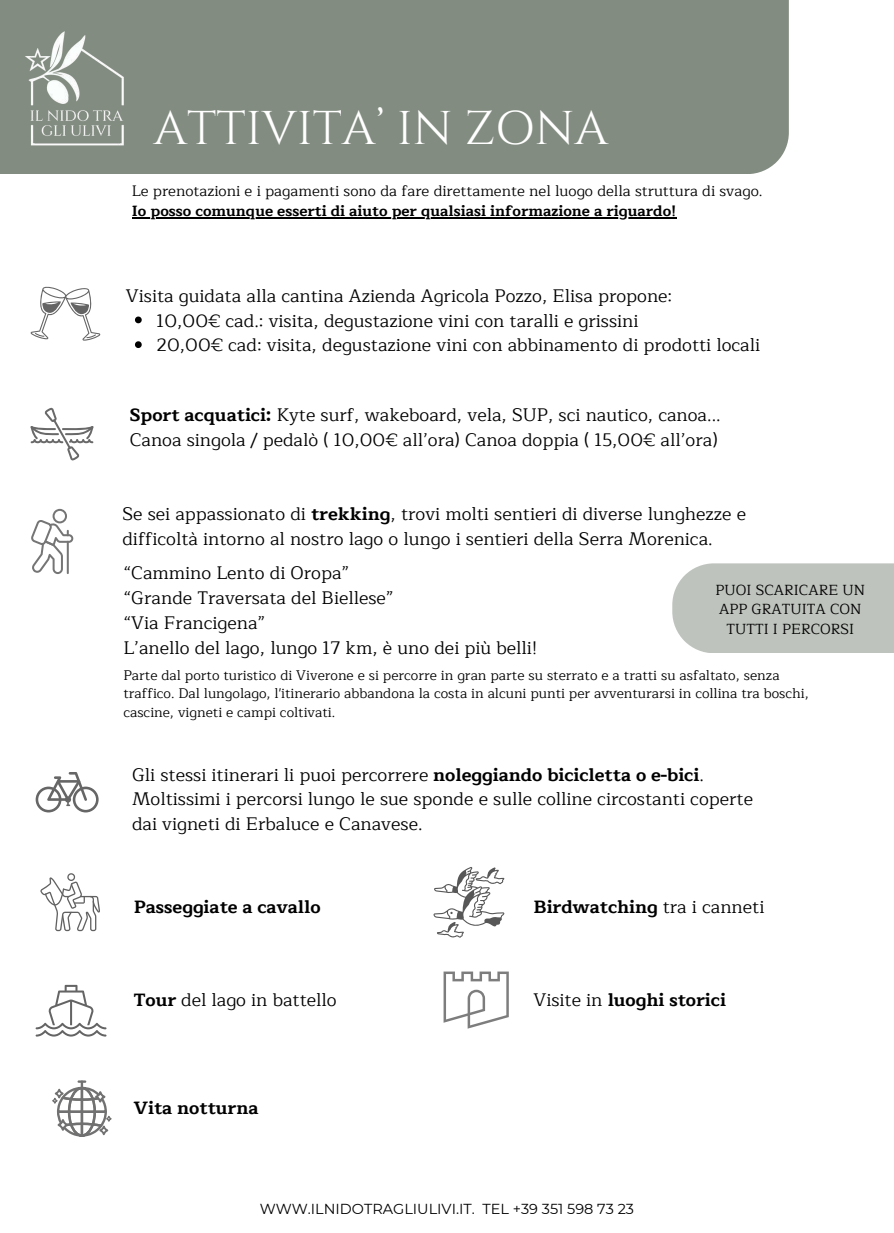
<style>
.page{position:relative;width:894px;height:1233px;background:#fff}
.page>*{position:absolute;margin:0;border:0;box-sizing:border-box;transform-origin:0 0}
.t1{font:47.25px "Cinzel";color:#fff}
.t2{font:18px/24.8px "Maitree";color:#000}
.t3{font:700 18px "Maitree";color:#000}
.t4{font:15px "Maitree";color:#000}
.t5{font:700 15px "Maitree";color:#000}
.t6{font:14.55px/19.4px "Maitree";color:#000;text-align:center}
.t7{font:14.4px "Montserrat";color:#000}
.t8{font:13.8px/18.6px "Maitree";color:#000}
.s1{font-weight:700}
.s2{font-weight:400}
</style>
<div class="page">
<div style="left:0;top:0;width:788px;height:174px;background:#828c80"></div>
<img style="left:25px;top:30px;width:101px;height:118px">
<svg style="left:36px;top:985px;width:70px;height:52px"></svg>
<svg style="left:52px;top:1080px;width:60px;height:57px"></svg>
<svg style="left:31px;top:286px;width:69px;height:55px"></svg>
<svg style="left:135px;top:317px;width:7px;height:6px"></svg>
<svg style="left:135px;top:341px;width:7px;height:7px"></svg>
<svg style="left:36px;top:772px;width:63px;height:40px"></svg>
<div style="left:672px;top:563px;width:221px;height:90px;background:#bec3bd"></div>
<svg style="left:31px;top:408px;width:62px;height:52px"></svg>
<svg style="left:31px;top:509px;width:42px;height:65px"></svg>
<hr style="left:67px;top:541px;width:2px;height:33px;background:#212121">
<svg style="left:40px;top:873px;width:60px;height:58px"></svg>
<svg style="left:433px;top:867px;width:71px;height:71px"></svg>
<svg style="left:443px;top:972px;width:65px;height:57px"></svg>
<hr style="left:132px;top:218px;width:544px;height:1px;background:#000">
<p class="t1" style="left:153px;top:98px;width:456px">ATTIVITA’ IN ZONA</p>
<h3 class="t4" style="left:132px;top:179px;width:632px">Le prenotazioni e i pagamenti sono da fare direttamente nel luogo della struttura di svago.</h3>
<p class="t5" style="left:132px;top:199px;width:546px">Io posso comunque esserti di aiuto per qualsiasi informazione a riguardo!</p>
<p class="t2" style="left:126px;top:284px;width:547px">Visita guidata alla cantina Azienda Agricola Pozzo, Elisa propone:</p>
<p class="t2" style="left:156px;top:308px;width:483px">10,00€ cad.: visita, degustazione vini con taralli e grissini</p>
<h3 class="t2" style="left:156px;top:333px;width:605px">20,00€ cad: visita, degustazione vini con abbinamento di prodotti locali</h3>
<p class="t2" style="left:130px;top:403px;width:592px"><span class="s1">Sport acquatici:</span> Kyte surf, wakeboard, vela, SUP, sci nautico, canoa...<br>Canoa singola / pedalò ( 10,00€ all’ora) Canoa doppia ( 15,00€ all’ora)</p>
<p class="t2" style="left:122px;top:502px;width:625px">Se sei appassionato di <span class="s1">trekking</span>, trovi molti sentieri di diverse lunghezze e difficoltà intorno al nostro lago o lungo i sentieri della Serra Morenica.</p>
<h3 class="t2" style="left:123px;top:561px;width:415px">“Cammino Lento di Oropa”<br>“Grande Traversata del Biellese”<br>“Via Francigena”<br>L’anello del lago, lungo 17 km, è uno dei più belli!</h3>
<p class="t6" style="left:715px;top:581px;width:151px">PUOI SCARICARE UN<br>APP GRATUITA CON<br>TUTTI I PERCORSI</p>
<h3 class="t8" style="left:123px;top:666px;width:686px">Parte dal porto turistico di Viverone e si percorre in gran parte su sterrato e a tratti su asfaltato, senza traffico. Dal lungolago, l'itinerario abbandona la costa in alcuni punti per avventurarsi in collina tra boschi, cascine, vigneti e campi coltivati.</h3>
<p class="t2" style="left:132px;top:763px;width:622px">Gli stessi itinerari li puoi percorrere <span class="s1">noleggiando bicicletta o e-bici</span>.<br>Moltissimi i percorsi lungo le sue sponde e sulle colline circostanti coperte dai vigneti di Erbaluce e Canavese.</p>
<h3 class="t3" style="left:134px;top:893px;width:188px">Passeggiate a cavallo</h3>
<h4 class="t3" style="left:533px;top:893px;width:232px">Birdwatching <span class="s2">tra i canneti</span></h4>
<h1 class="t2" style="left:134px;top:988px;width:204px"><span class="s1">Tour</span> del lago in battello</h1>
<p class="t3" style="left:134px;top:1093px;width:126px">Vita notturna</p>
<p class="t3" style="left:533px;top:985px;width:194px"><span class="s2">Visite in</span> luoghi storici</p>
<p class="t7" style="left:259px;top:1200px;width:376px">WWW.ILNIDOTRAGLIULIVI.IT. TEL +39 351 598 73 23</p>
</div>
